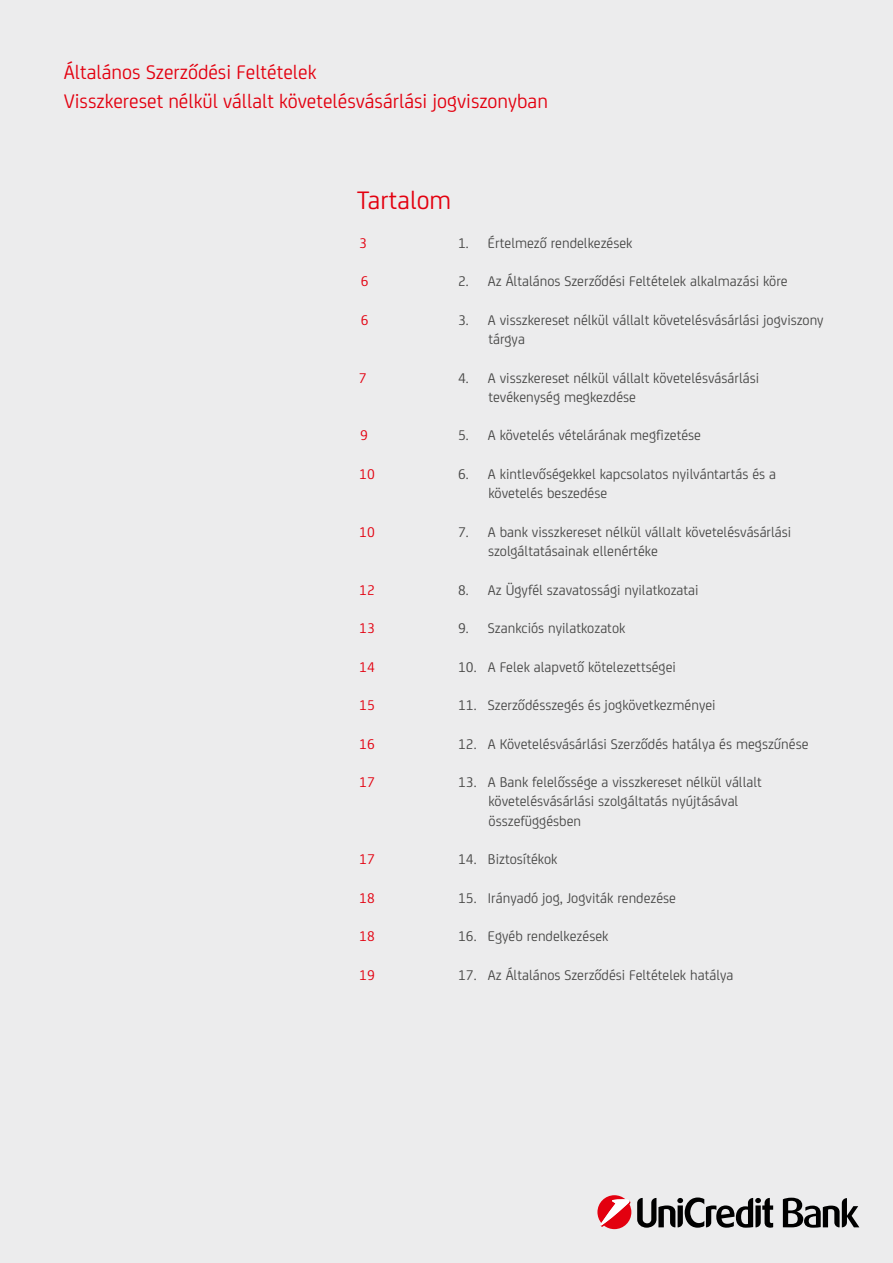
<style>
.page{position:relative;width:893px;height:1263px;background:#ececed}
.page>*{position:absolute;margin:0;border:0;box-sizing:border-box;transform-origin:0 0}
.TOC-Tartalom_PirosFejléc{font:27px "Uni Credit";color:#e3000f}
.t1{font:21px/29.5px "Uni Credit";color:#e3000f}
.t2{font:15px/19.2px "Uni Credit";color:#494948}
.t3{font:15px "Uni Credit";color:#e3000f}
</style>
<div class="page">
<svg style="left:597px;top:1195px;width:34px;height:34px"></svg>
<svg style="left:637px;top:1197px;width:222px;height:31px"></svg>
<h2 class="t1" style="left:64px;top:56px;width:486px">Általános Szerződési Feltételek<br>Visszkereset nélkül vállalt követelésvásárlási jogviszonyban</h2>
<p class="TOC-Tartalom_PirosFejléc" style="left:357px;top:181px;width:96px">Tartalom</p>
<p class="t3" style="left:359px;top:232px;width:9px">3</p>
<p class="t2" style="left:458px;top:232px;width:176px">1. Értelmező rendelkezések</p>
<p class="t3" style="left:361px;top:271px;width:9px">6</p>
<p class="t2" style="left:458px;top:271px;width:331px">2. Az Általános Szerződési Feltételek alkalmazási köre</p>
<p class="t3" style="left:361px;top:309px;width:9px">6</p>
<p class="t2" style="left:488px;top:309px;width:337px;text-indent:-30px">3. A visszkereset nélkül vállalt követelésvásárlási jogviszony tárgya</p>
<p class="t3" style="left:359px;top:367px;width:9px">7</p>
<p class="t2" style="left:488px;top:367px;width:272px;text-indent:-30px">4. A visszkereset nélkül vállalt követelésvásárlási tevékenység megkezdése</p>
<p class="t3" style="left:360px;top:425px;width:9px">9</p>
<p class="t2" style="left:458px;top:425px;width:244px">5. A követelés vételárának megfizetése</p>
<p class="t3" style="left:359px;top:463px;width:17px">10</p>
<p class="t2" style="left:488px;top:463px;width:289px;text-indent:-30px">6. A kintlevőségekkel kapcsolatos nyilvántartás és a követelés beszedése</p>
<p class="t3" style="left:359px;top:521px;width:17px">10</p>
<p class="t2" style="left:488px;top:521px;width:305px;text-indent:-30px">7. A bank visszkereset nélkül vállalt követelésvásárlási szolgáltatásainak ellenértéke</p>
<p class="t3" style="left:359px;top:579px;width:17px">12</p>
<p class="t2" style="left:458px;top:579px;width:242px">8. Az Ügyfél szavatossági nyilatkozatai</p>
<p class="t3" style="left:359px;top:617px;width:17px">13</p>
<p class="t2" style="left:458px;top:618px;width:169px">9. Szankciós nyilatkozatok</p>
<p class="t3" style="left:359px;top:656px;width:17px">14</p>
<p class="t2" style="left:458px;top:656px;width:219px">10. A Felek alapvető kötelezettségei</p>
<p class="t3" style="left:359px;top:694px;width:17px">15</p>
<p class="t2" style="left:458px;top:695px;width:259px">11. Szerződésszegés és jogkövetkezményei</p>
<p class="t3" style="left:359px;top:733px;width:17px">16</p>
<p class="t2" style="left:458px;top:733px;width:352px">12. A Követelésvásárlási Szerződés hatálya és megszűnése</p>
<p class="t3" style="left:359px;top:771px;width:17px">17</p>
<p class="t2" style="left:488px;top:772px;width:275px;text-indent:-30px">13. A Bank felelőssége a visszkereset nélkül vállalt követelésvásárlási szolgáltatás nyújtásával összefüggésben</p>
<p class="t3" style="left:359px;top:849px;width:17px">17</p>
<p class="t2" style="left:458px;top:849px;width:101px">14. Biztosítékok</p>
<p class="t3" style="left:359px;top:887px;width:17px">18</p>
<p class="t2" style="left:458px;top:887px;width:219px">15. Irányadó jog, Jogviták rendezése</p>
<p class="t3" style="left:359px;top:926px;width:17px">18</p>
<p class="t2" style="left:458px;top:926px;width:152px">16. Egyéb rendelkezések</p>
<p class="t3" style="left:359px;top:964px;width:17px">19</p>
<p class="t2" style="left:458px;top:964px;width:277px">17. Az Általános Szerződési Feltételek hatálya</p>
</div>
